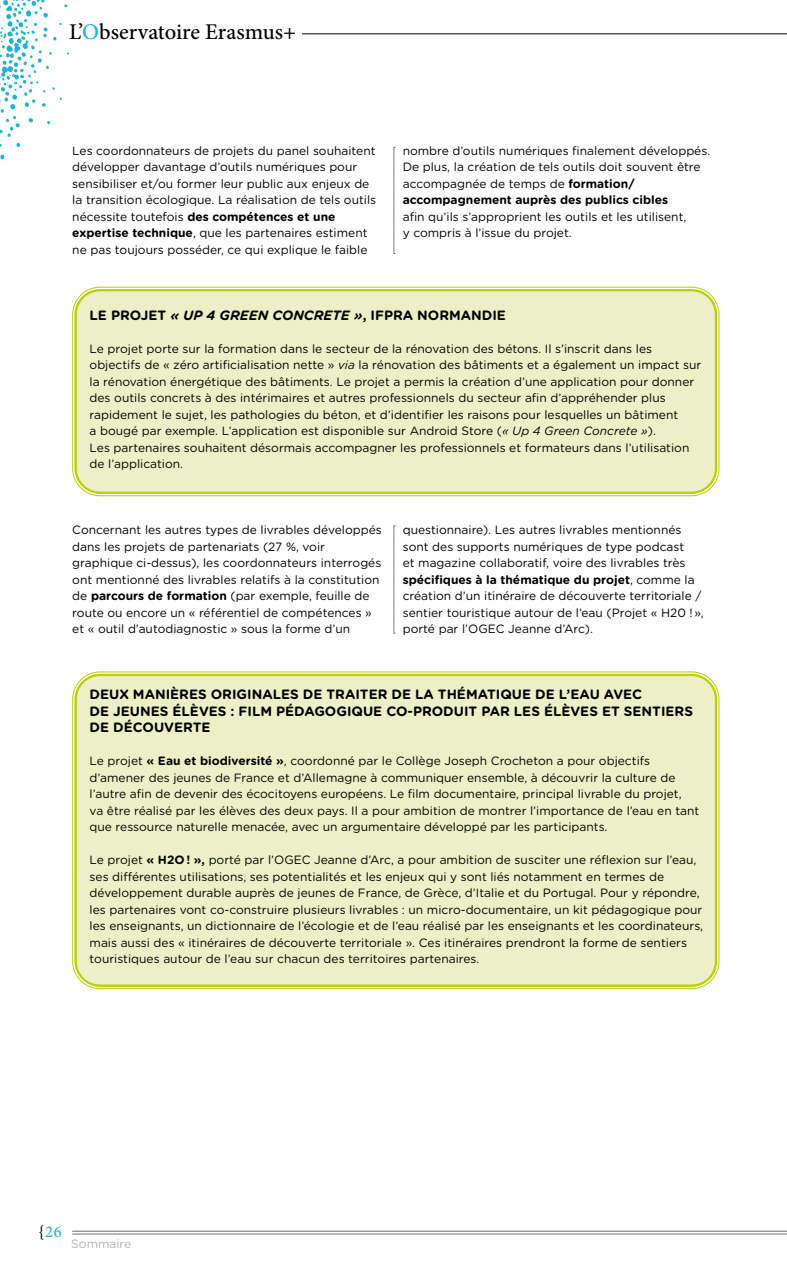
<style>
.page{position:relative;width:787px;height:1263px;background:#fff}
.page>*{position:absolute;margin:0;border:0;box-sizing:border-box;transform-origin:0 0}
.t1{font:500 22.5px "Minion Pro";color:#000}
.t2{font:500 16.5px "Minion Pro";color:#1fb3d4}
.t3{font:700 13.5px/16.5px "Gotham Rounded";color:#000}
.t4{font:12px/16.5px "Gotham Rounded";color:#000}
.t5{font:12px "Gotham Rounded";color:#b3b2b2}
.s1{color:#1fb3d4}
.s2{font-weight:700}
.s3{font-style:italic}
.s4{color:#000}
</style>
<div class="page">
<hr style="left:302px;top:33px;width:485px;height:1px;background:#000">
<svg style="left:0;top:155px;width:5px;height:5px"></svg>
<svg style="left:16px;top:143px;width:4px;height:4px"></svg>
<svg style="left:0;top:0;width:69px;height:137px"></svg>
<hr style="left:72px;top:1231px;width:715px;height:1px;background:#706f6f">
<hr style="left:72px;top:1234px;width:715px;height:1px;background:#706f6f">
<svg style="left:393px;top:147px;width:2px;height:107px"></svg>
<svg style="left:393px;top:526px;width:2px;height:108px"></svg>
<div style="left:75px;top:289px;width:642px;height:205px;background:#ecf0c6;border-radius:26px"></div>
<div style="left:72px;top:287px;width:647px;height:209px;border:1px solid #bccf00;border-radius:27px"></div>
<div style="left:75px;top:289px;width:642px;height:205px;border:2px solid #bccf00;border-radius:24px"></div>
<div style="left:75px;top:674px;width:642px;height:313px;background:#ecf0c6;border-radius:26px"></div>
<div style="left:75px;top:674px;width:642px;height:313px;border:2px solid #bccf00;border-radius:24px"></div>
<h1 class="t1" style="left:69px;top:17px;width:228px">L’<span class="s1">O</span>bservatoire Erasmus+</h1>
<p class="t4" style="left:72px;top:142px;width:305px">Les coordonnateurs de projets du panel souhaitent développer davantage d’outils numériques pour sensibiliser et/ou former leur public aux enjeux de la transition écologique. La réalisation de tels outils nécessite toutefois <span class="s2">des compétences et une expertise technique</span>, que les partenaires estiment ne pas toujours posséder, ce qui explique le faible</p>
<p class="t4" style="left:403px;top:142px;width:309px">nombre d’outils numériques finalement développés.<br>De plus, la création de tels outils doit souvent être accompagnée de temps de <span class="s2">formation/ accompagnement auprès des publics cibles</span></p>
<p class="t4" style="left:403px;top:208px;width:285px">afin qu’ils s’approprient les outils et les utilisent, y compris à l’issue du projet.</p>
<p class="t3" style="left:90px;top:306px;width:418px">LE PROJET <span class="s3">« UP 4 GREEN CONCRETE »</span>, IFPRA NORMANDIE</p>
<p class="t4" style="left:90px;top:340px;width:613px">Le projet porte sur la formation dans le secteur de la rénovation des bétons. Il s’inscrit dans les objectifs de « zéro artificialisation nette » <span class="s3">via</span> la rénovation des bâtiments et a également un impact sur la rénovation énergétique des bâtiments. Le projet a permis la création d’une application pour donner des outils concrets à des intérimaires et autres professionnels du secteur afin d’appréhender plus rapidement le sujet, les pathologies du béton, et d’identifier les raisons pour lesquelles un bâtiment<br>a bougé par exemple. L’application est disponible sur Android Store (<span class="s3">« Up 4 Green Concrete »</span>).<br>Les partenaires souhaitent désormais accompagner les professionnels et formateurs dans l’utilisation de l’application.</p>
<p class="t4" style="left:72px;top:521px;width:311px">Concernant les autres types de livrables développés dans les projets de partenariats (27 %, voir graphique ci-dessus), les coordonnateurs interrogés ont mentionné des livrables relatifs à la constitution de <span class="s2">parcours de formation</span> (par exemple, feuille de route ou encore un « référentiel de compétences » et « outil d’autodiagnostic » sous la forme d’un</p>
<p class="t4" style="left:403px;top:521px;width:303px">questionnaire). Les autres livrables mentionnés sont des supports numériques de type podcast<br>et magazine collaboratif, voire des livrables très <span class="s2">spécifiques à la thématique du projet</span>, comme la création d’un itinéraire de découverte territoriale / sentier touristique autour de l’eau (Projet « H20 ! », porté par l’OGEC Jeanne d’Arc).</p>
<p class="t3" style="left:90px;top:686px;width:605px">DEUX MANIÈRES ORIGINALES DE TRAITER DE LA THÉMATIQUE DE L’EAU AVEC<br>DE JEUNES ÉLÈVES : FILM PÉDAGOGIQUE CO-PRODUIT PAR LES ÉLÈVES ET SENTIERS<br>DE DÉCOUVERTE</p>
<p class="t4" style="left:90px;top:752px;width:611px">Le projet <span class="s2">« Eau et biodiversité »</span>, coordonné par le Collège Joseph Crocheton a pour objectifs d’amener des jeunes de France et d’Allemagne à communiquer ensemble, à découvrir la culture de l’autre afin de devenir des écocitoyens européens. Le film documentaire, principal livrable du projet,<br>va être réalisé par les élèves des deux pays. Il a pour ambition de montrer l’importance de l’eau en tant que ressource naturelle menacée, avec un argumentaire développé par les participants.</p>
<p class="t4" style="left:90px;top:851px;width:615px">Le projet <span class="s2">« H2O ! »,</span> porté par l’OGEC Jeanne d’Arc, a pour ambition de susciter une réflexion sur l’eau, ses différentes utilisations, ses potentialités et les enjeux qui y sont liés notamment en termes de développement durable auprès de jeunes de France, de Grèce, d’Italie et du Portugal. Pour y répondre, les partenaires vont co-construire plusieurs livrables : un micro-documentaire, un kit pédagogique pour les enseignants, un dictionnaire de l’écologie et de l’eau réalisé par les enseignants et les coordinateurs, mais aussi des « itinéraires de découverte territoriale ». Ces itinéraires prendront la forme de sentiers touristiques autour de l’eau sur chacun des territoires partenaires.</p>
<h2 class="t2" style="left:38px;top:1220px;width:25px"><span class="s4">{</span>26</h2>
<p class="t5" style="left:71px;top:1236px;width:62px">Sommaire</p>
</div>
